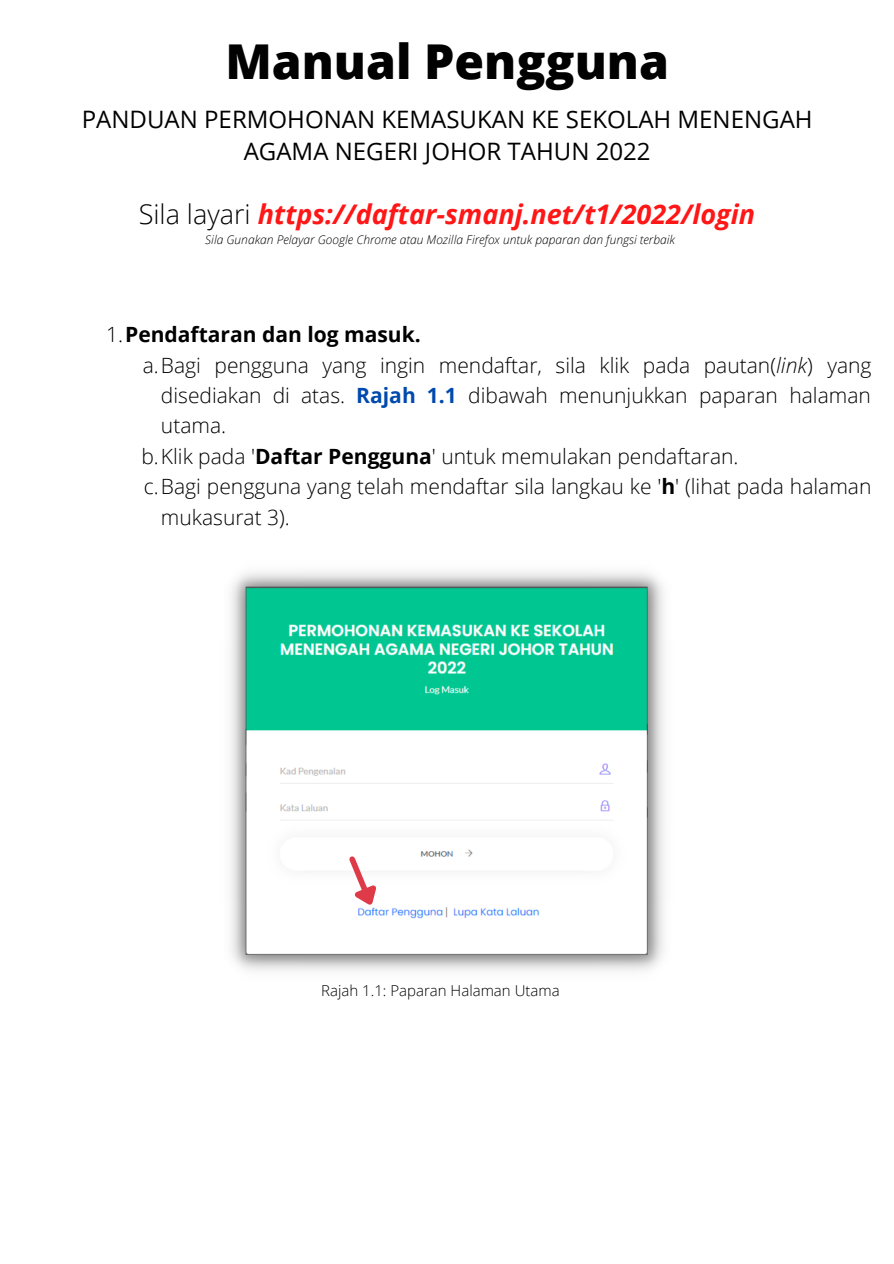
<style>
.page{position:relative;width:894px;height:1264px;background:#fff}
.page>*{position:absolute;margin:0;border:0;box-sizing:border-box;transform-origin:0 0}
.t1{font:800 48px "Open Sans";color:#010101}
.t2{font:italic 700 27px "Open Sans";color:#ff1616}
.t3{font:24px/32.7px "Open Sans";color:#010101;text-align:center}
.t4{font:300 21px/30.5px "Open Sans";color:#010101;text-align:justify}
.t5{font:700 21px "Open Sans";color:#010101}
.t6{font:300 15px "Open Sans";color:#010101}
.t7{font:italic 300 12px "Open Sans";color:#000}
.s1{font-weight:300;font-style:normal;color:#010101}
.s2{font-weight:300}
.s3{font-style:italic}
.s4{font-weight:700;color:#004aad}
.s5{font-weight:700}
</style>
<div class="page">
<img style="left:231px;top:572px;width:433px;height:399px">
<svg style="left:344px;top:851px;width:44px;height:67px"></svg>
<p class="t1" style="left:225px;top:28px;width:445px">Manual Pengguna</p>
<p class="t3" style="left:82px;top:102px;width:732px">PANDUAN PERMOHONAN KEMASUKAN KE SEKOLAH MENENGAH<br>AGAMA NEGERI JOHOR TAHUN 2022</p>
<p class="t2" style="left:139px;top:195px;width:618px"><span class="s1">Sila layari</span> https://daftar-smanj.net/t1/2022/login</p>
<p class="t7" style="left:205px;top:231px;width:471px">Sila Gunakan Pelayar Google Chrome atau Mozilla Firefox untuk paparan dan fungsi terbaik</p>
<p class="t5" style="left:106px;top:320px;width:316px"><span class="s2">1.</span>Pendaftaran dan log masuk.</p>
<p class="t4" style="left:161px;top:349px;width:712px;text-indent:-18px">a.Bagi pengguna yang ingin mendaftar, sila klik pada pautan(<span class="s3">link</span>) yang disediakan di atas. <span class="s4">Rajah 1.1</span> dibawah menunjukkan paparan halaman utama.</p>
<p class="t4" style="left:141px;top:440px;width:598px">b.Klik pada '<span class="s5">Daftar Pengguna</span>' untuk memulakan pendaftaran.</p>
<p class="t4" style="left:161px;top:471px;width:711px;text-indent:-17px">c.Bagi pengguna yang telah mendaftar sila langkau ke '<span class="s5">h</span>' (lihat pada halaman mukasurat 3).</p>
<p class="t6" style="left:321px;top:979px;width:240px">Rajah 1.1: Paparan Halaman Utama</p>
</div>
